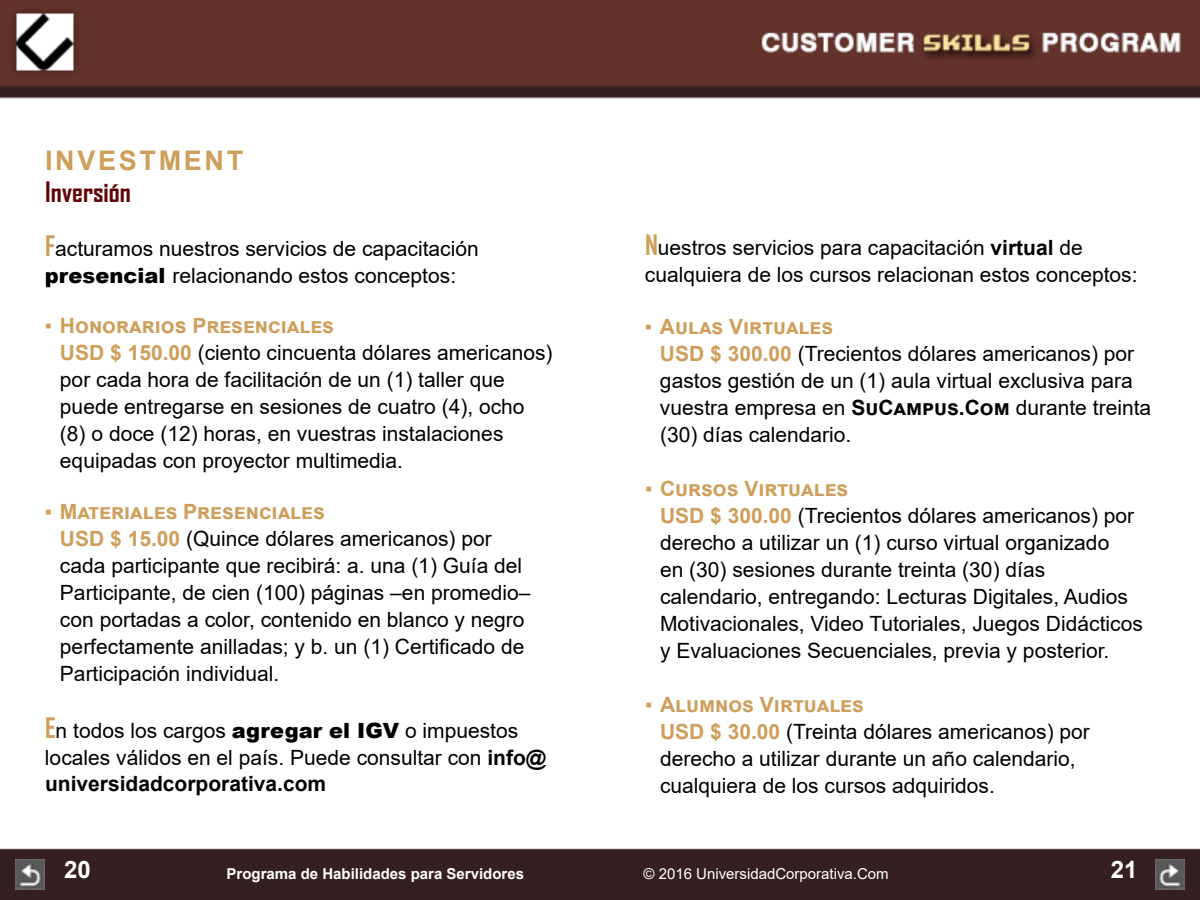
<style>
.page{position:relative;width:1200px;height:900px;background:#fff}
.page>*{position:absolute;margin:0;border:0;box-sizing:border-box;transform-origin:0 0}
.t1{font:700 27px "Arial";letter-spacing:.1em;color:#ce9e5a}
.t2{font:700 27px "Agency FB";color:#600505}
.t3{font:700 24px "Arial";color:#fff}
.t4{font:21px/27px "Arial";color:#000}
.t5{font:700 15px "Arial";color:#fff}
.t6{font:15px "Arial";color:#fff}
.s1{font-family:"Agency FB";font-weight:700;font-size:27px;color:#ce9e5a}
.s2{font-weight:900}
.s3{font-weight:900;color:#ce9e5a}
.s4{font-weight:700;color:#ce9e5a}
.s5{font-weight:700}
</style>
<div class="page">
<img style="left:0;top:0;width:1200px;height:900px">
<img style="left:1155px;top:859px;width:30px;height:30px">
<img style="left:15px;top:859px;width:30px;height:30px">
<p class="t1" style="left:45px;top:141px;width:200px">INVESTMENT</p>
<p class="t2" style="left:45px;top:175px;width:87px">Inversión</p>
<p class="t4" style="left:45px;top:235px;width:435px"><span class="s1">F</span>acturamos nuestros servicios de capacitación <span class="s2">presencial</span> relacionando estos conceptos:</p>
<p class="t4" style="left:60px;top:312px;width:494px;text-indent:-15px"><span class="s3">▪</span> <span class="s4">Honorarios Presenciales<br>USD $ 150.00</span> (ciento cincuenta dólares americanos) por cada hora de facilitación de un (1) taller que puede entregarse en sesiones de cuatro (4), ocho (8) o doce (12) horas, en vuestras instalaciones equipadas con proyector multimedia.</p>
<p class="t4" style="left:60px;top:498px;width:472px;text-indent:-15px"><span class="s3">▪</span> <span class="s4">Materiales Presenciales<br>USD $ 15.00</span> (Quince dólares americanos) por cada participante que recibirá: a. una (1) Guía del Participante, de cien (100) páginas –en promedio– con portadas a color, contenido en blanco y negro perfectamente anilladas; y b. un (1) Certificado de Participación individual.</p>
<p class="t4" style="left:45px;top:718px;width:503px;line-height:26.1px"><span class="s1">E</span>n todos los cargos <span class="s2">agregar el IGV</span> o impuestos locales válidos en el país. Puede consultar con <span class="s5">info@ universidadcorporativa.com</span></p>
<p class="t4" style="left:645px;top:234px;width:494px"><span class="s1">N</span>uestros servicios para capacitación <span class="s5">virtual</span> de cualquiera de los cursos relacionan estos conceptos:</p>
<p class="t4" style="left:660px;top:313px;width:493px;text-indent:-15px"><span class="s3">▪</span> <span class="s4">Aulas Virtuales<br>USD $ 300.00</span> (Trecientos dólares americanos) por gastos gestión de un (1) aula virtual exclusiva para vuestra empresa en <span class="s5">SuCampus.Com</span> durante treinta (30) días calendario.</p>
<p class="t4" style="left:660px;top:475px;width:484px;text-indent:-15px"><span class="s3">▪</span> <span class="s4">Cursos Virtuales<br>USD $ 300.00</span> (Trecientos dólares americanos) por derecho a utilizar un (1) curso virtual organizado<br>en (30) sesiones durante treinta (30) días calendario, entregando: Lecturas Digitales, Audios Motivacionales, Video Tutoriales, Juegos Didácticos y Evaluaciones Secuenciales, previa y posterior.</p>
<p class="t4" style="left:660px;top:691px;width:431px;text-indent:-15px"><span class="s3">▪</span> <span class="s4">Alumnos Virtuales<br>USD $ 30.00</span> (Treinta dólares americanos) por derecho a utilizar durante un año calendario, cualquiera de los cursos adquiridos.</p>
<p class="t3" style="left:64px;top:853px;width:28px">20</p>
<p class="t3" style="left:1111px;top:853px;width:28px">21</p>
<p class="t5" style="left:226px;top:864px;width:299px">Programa de Habilidades para Servidores</p>
<p class="t6" style="left:644px;top:864px;width:247px">© 2016 UniversidadCorporativa.Com</p>
</div>
